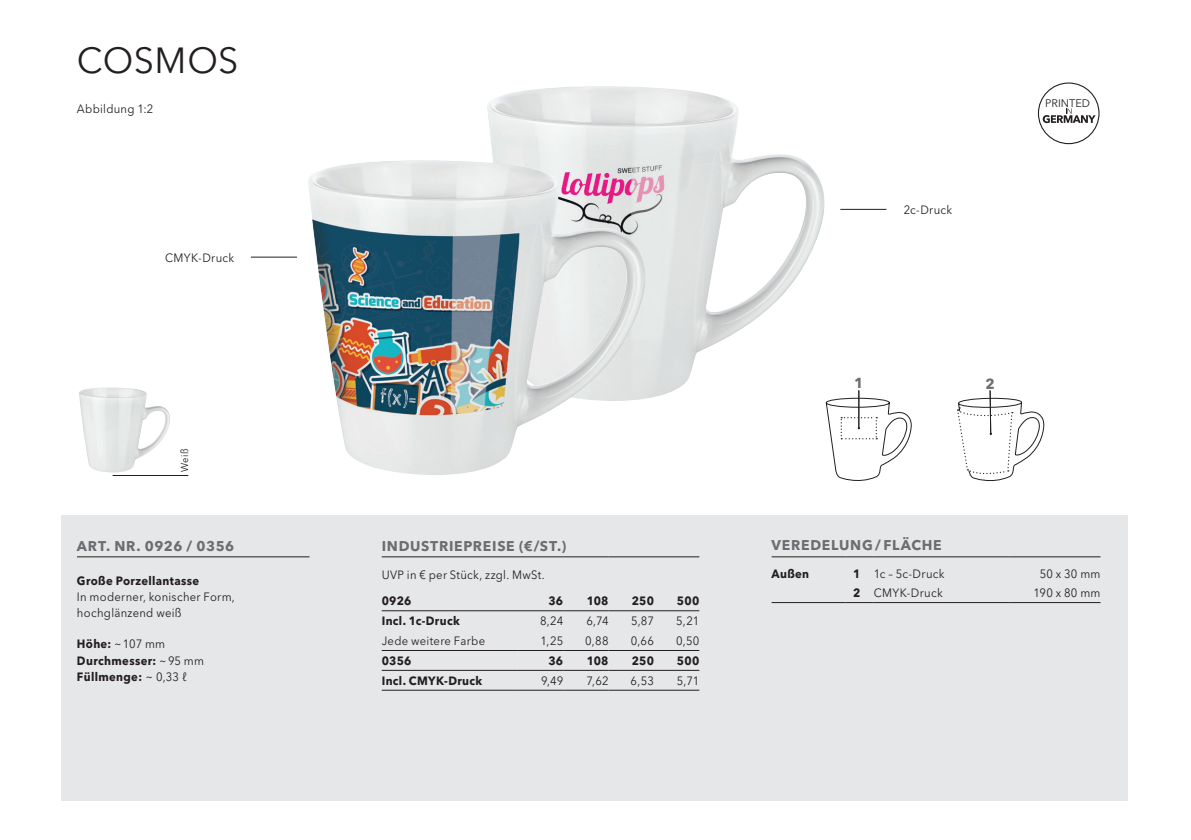
<style>
.page{position:relative;width:1191px;height:840px;background:#fff}
.page>*{position:absolute;margin:0;border:0;box-sizing:border-box;transform-origin:0 0}
.t1{font:36px "Avenir Next W1 G";letter-spacing:.005em;color:#231f20}
.t2{font:700 14.4px "Avenir Next W1 G";color:#6c6d70}
.t3{font:700 14px "Avenir Next W1 G";letter-spacing:.05em;color:#6c6d70}
.t4{font:12px/16px "Avenir Next W1 G";letter-spacing:.025em;color:#231f20;scale:.94 1}
.t5{font:700 12px/16px "Avenir Next W1 G";letter-spacing:.03em;color:#231f20;scale:.94 1}
.t6{font:11px "Avenir Next W1 G";color:#231f20}
.t7{font:10px "Avenir Next W1 G";color:#231f20;scale:.94 1}
.s1{font-weight:400}
.s2{font-weight:700}
</style>
<div class="page">
<div style="left:61px;top:515px;width:1066px;height:285px;background:#e6e7e9"></div>
<img style="left:487px;top:86px;width:338px;height:310px">
<img style="left:308px;top:160px;width:350px;height:315px">
<img style="left:79px;top:387px;width:91px;height:85px">
<hr style="left:113px;top:475px;width:75px;height:1px;background:#231f20">
<svg style="left:825px;top:397px;width:87px;height:84px"></svg>
<hr style="left:858px;top:390px;width:1px;height:38px;background:#231f20">
<hr style="left:77px;top:556px;width:232px;height:1px;background:#231f20">
<hr style="left:771px;top:556px;width:74px;height:1px;background:#231f20">
<svg style="left:845px;top:556px;width:28px;height:1px"></svg>
<hr style="left:873px;top:556px;width:136px;height:1px;background:#231f20">
<hr style="left:1009px;top:556px;width:91px;height:1px;background:#231f20">
<hr style="left:771px;top:602px;width:74px;height:1px;background:#231f20">
<svg style="left:845px;top:602px;width:28px;height:1px"></svg>
<hr style="left:873px;top:602px;width:136px;height:1px;background:#231f20">
<hr style="left:1009px;top:602px;width:91px;height:1px;background:#231f20">
<hr style="left:840px;top:209px;width:46px;height:1px;background:#231f20">
<hr style="left:251px;top:256px;width:46px;height:1px;background:#231f20">
<svg style="left:1038px;top:82px;width:61px;height:62px"></svg>
<hr style="left:382px;top:556px;width:136px;height:1px;background:#231f20">
<hr style="left:518px;top:556px;width:45px;height:1px;background:#231f20">
<hr style="left:563px;top:556px;width:45px;height:1px;background:#231f20">
<hr style="left:608px;top:556px;width:46px;height:1px;background:#231f20">
<hr style="left:654px;top:556px;width:45px;height:1px;background:#231f20">
<hr style="left:382px;top:610px;width:136px;height:1px;background:#231f20">
<hr style="left:518px;top:610px;width:45px;height:1px;background:#231f20">
<hr style="left:563px;top:610px;width:45px;height:1px;background:#231f20">
<hr style="left:608px;top:610px;width:46px;height:1px;background:#231f20">
<hr style="left:654px;top:610px;width:45px;height:1px;background:#231f20">
<hr style="left:382px;top:669px;width:136px;height:1px;background:#231f20">
<hr style="left:518px;top:669px;width:45px;height:1px;background:#231f20">
<hr style="left:563px;top:669px;width:45px;height:1px;background:#231f20">
<hr style="left:608px;top:669px;width:46px;height:1px;background:#231f20">
<hr style="left:654px;top:669px;width:45px;height:1px;background:#231f20">
<hr style="left:382px;top:649px;width:136px;height:1px;background:#231f20">
<hr style="left:518px;top:649px;width:45px;height:1px;background:#231f20">
<hr style="left:563px;top:649px;width:45px;height:1px;background:#231f20">
<hr style="left:608px;top:649px;width:46px;height:1px;background:#231f20">
<hr style="left:654px;top:649px;width:45px;height:1px;background:#231f20">
<hr style="left:382px;top:689px;width:136px;height:1px;background:#231f20">
<hr style="left:518px;top:689px;width:45px;height:1px;background:#231f20">
<hr style="left:563px;top:689px;width:45px;height:1px;background:#231f20">
<hr style="left:608px;top:689px;width:46px;height:1px;background:#231f20">
<hr style="left:654px;top:689px;width:45px;height:1px;background:#231f20">
<svg style="left:957px;top:390px;width:87px;height:91px"></svg>
<h1 class="t1" style="left:77px;top:39px;width:163px">COSMOS</h1>
<p class="t4" style="left:77px;top:101px;width:83px">Abbildung 1:2</p>
<p class="t4" style="left:165px;top:249px;width:75px">CMYK-Druck</p>
<p class="t7" style="left:179px;top:471px;width:26px;rotate:-90deg">Weiß</p>
<p class="t3" style="left:77px;top:537px;width:159px">ART. NR. 0926 / 0356</p>
<p class="t5" style="left:77px;top:572px;width:132px">Große Porzellantasse</p>
<p class="t4" style="left:77px;top:588px;width:169px">In moderner, konischer Form, hochglänzend weiß</p>
<p class="t5" style="left:77px;top:635px;width:137px">Höhe: <span class="s1">~ 107 mm<br></span>Durchmesser: <span class="s1">~ 95 mm<br></span>Füllmenge: <span class="s1">~ 0,33 ℓ</span></p>
<p class="t3" style="left:382px;top:537px;width:186px">INDUSTRIEPREISE (€/ST.)</p>
<p class="t4" style="left:382px;top:566px;width:175px">UVP in € per Stück, zzgl. MwSt.</p>
<p class="t5" style="left:382px;top:592px;width:33px">0926</p>
<p class="t5" style="left:548px;top:592px;width:17px">36</p>
<p class="t5" style="left:587px;top:592px;width:25px">108</p>
<p class="t5" style="left:632px;top:592px;width:25px">250</p>
<p class="t5" style="left:677px;top:592px;width:25px">500</p>
<p class="t5" style="left:382px;top:612px;width:85px">Incl. 1c-Druck</p>
<p class="t4" style="left:540px;top:612px;width:26px">8,24</p>
<p class="t4" style="left:586px;top:612px;width:25px">6,74</p>
<p class="t4" style="left:631px;top:612px;width:26px">5,87</p>
<p class="t4" style="left:676px;top:612px;width:26px">5,21</p>
<p class="t4" style="left:382px;top:632px;width:111px">Jede weitere Farbe</p>
<p class="t4" style="left:540px;top:632px;width:26px">1,25</p>
<p class="t4" style="left:585px;top:632px;width:26px">0,88</p>
<p class="t4" style="left:630px;top:632px;width:26px">0,66</p>
<p class="t4" style="left:676px;top:632px;width:26px">0,50</p>
<p class="t5" style="left:382px;top:652px;width:33px">0356</p>
<p class="t5" style="left:548px;top:652px;width:17px">36</p>
<p class="t5" style="left:587px;top:652px;width:25px">108</p>
<p class="t5" style="left:632px;top:652px;width:25px">250</p>
<p class="t5" style="left:677px;top:652px;width:25px">500</p>
<p class="t5" style="left:382px;top:672px;width:108px">Incl. CMYK-Druck</p>
<p class="t4" style="left:541px;top:672px;width:25px">9,49</p>
<p class="t4" style="left:586px;top:672px;width:25px">7,62</p>
<p class="t4" style="left:630px;top:672px;width:26px">6,53</p>
<p class="t4" style="left:677px;top:672px;width:25px">5,71</p>
<p class="t4" style="left:903px;top:201px;width:53px">2c-Druck</p>
<p class="t2" style="left:854px;top:374px;width:11px">1</p>
<p class="t6" style="left:1045px;top:97px;width:46px">PRINTED</p>
<p class="t3" style="left:771px;top:536px;width:172px">VEREDELUNG / FLÄCHE</p>
<p class="t5" style="left:771px;top:565px;width:42px">Außen</p>
<p class="t4" style="left:853px;top:565px;width:99px"><span class="s2">1</span> 1c – 5c-Druck</p>
<p class="t4" style="left:1039px;top:565px;width:66px">50 x 30 mm</p>
<p class="t4" style="left:853px;top:585px;width:97px"><span class="s2">2</span> CMYK-Druck</p>
<p class="t4" style="left:1033px;top:585px;width:73px">190 x 80 mm</p>
</div>
